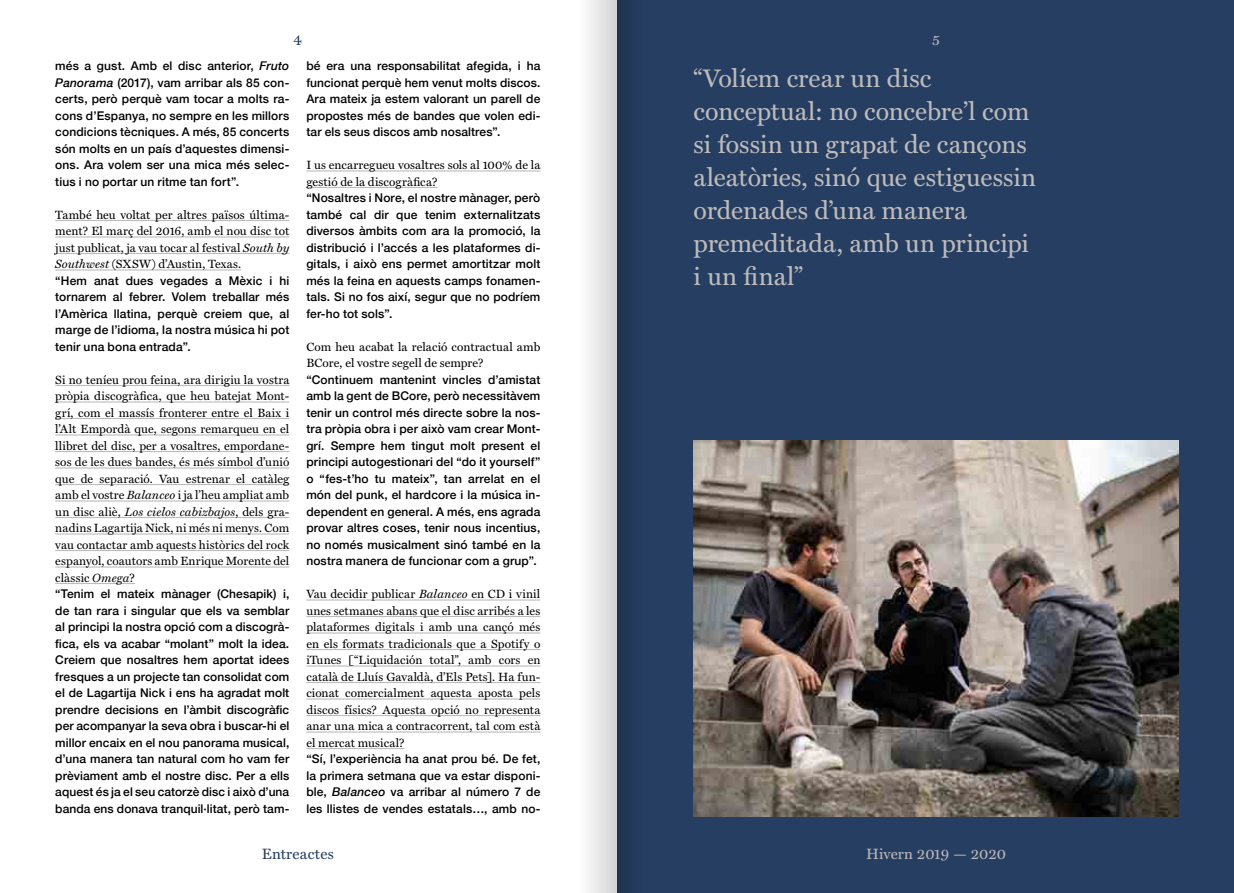
<style>
.page{position:relative;width:1234px;height:893px;background:#fff}
.page>*{position:absolute;margin:0;border:0;box-sizing:border-box;transform-origin:0 0}
.t1{font:25.5px/33px "Miller Text";color:#bebbba}
.t2{font:15px "Miller Text";color:#bebbba}
.t3{font:15px "Miller Text";letter-spacing:.015em;color:#263e62}
.t4{font:500 12px/16.5px "Helvetica Neue";letter-spacing:.01em;color:#000;text-align:justify}
.t5{font:12px/16.5px "Miller Text";letter-spacing:.01em;color:#000;text-align:justify}
.s1{font-style:italic}
</style>
<div class="page">
<div style="left:617px;top:0;width:616px;height:893px;background:#263e62"></div>
<img style="left:693px;top:440px;width:485px;height:376px">
<hr style="left:55px;top:220px;width:234px;height:1px;background:#bebbba">
<hr style="left:55px;top:236px;width:234px;height:2px;background:#bebbba">
<hr style="left:55px;top:253px;width:234px;height:1px;background:#bebbba">
<hr style="left:55px;top:269px;width:186px;height:2px;background:#bebbba">
<hr style="left:55px;top:385px;width:234px;height:1px;background:#bebbba">
<hr style="left:55px;top:401px;width:234px;height:2px;background:#bebbba">
<hr style="left:55px;top:418px;width:234px;height:1px;background:#bebbba">
<hr style="left:55px;top:434px;width:234px;height:2px;background:#bebbba">
<hr style="left:55px;top:451px;width:234px;height:1px;background:#bebbba">
<hr style="left:55px;top:467px;width:234px;height:2px;background:#bebbba">
<hr style="left:55px;top:484px;width:234px;height:1px;background:#bebbba">
<hr style="left:55px;top:500px;width:234px;height:2px;background:#bebbba">
<hr style="left:55px;top:517px;width:234px;height:1px;background:#bebbba">
<hr style="left:55px;top:533px;width:234px;height:2px;background:#bebbba">
<hr style="left:55px;top:550px;width:234px;height:1px;background:#bebbba">
<hr style="left:55px;top:566px;width:234px;height:2px;background:#bebbba">
<hr style="left:55px;top:583px;width:80px;height:1px;background:#bebbba">
<hr style="left:306px;top:170px;width:234px;height:2px;background:#bebbba">
<hr style="left:306px;top:187px;width:131px;height:1px;background:#bebbba">
<hr style="left:306px;top:599px;width:234px;height:2px;background:#bebbba">
<hr style="left:306px;top:616px;width:234px;height:1px;background:#bebbba">
<hr style="left:306px;top:632px;width:234px;height:2px;background:#bebbba">
<hr style="left:306px;top:649px;width:234px;height:1px;background:#bebbba">
<hr style="left:306px;top:665px;width:234px;height:2px;background:#bebbba">
<hr style="left:306px;top:682px;width:234px;height:1px;background:#bebbba">
<hr style="left:306px;top:698px;width:234px;height:2px;background:#bebbba">
<hr style="left:306px;top:715px;width:234px;height:1px;background:#bebbba">
<hr style="left:306px;top:731px;width:234px;height:2px;background:#bebbba">
<hr style="left:306px;top:748px;width:98px;height:1px;background:#bebbba">
<div style="left:617px;top:0;width:36px;height:893px;background:#233a5c"></div>
<div style="left:559px;top:0;width:57px;height:893px;background:linear-gradient(to right,#fff,#dadada)"></div>
<p class="t3" style="left:293px;top:31px;width:10px">4</p>
<p class="t4" style="left:55px;top:57px;width:235px">més a gust. Amb el disc anterior, <span class="s1">Fruto Panorama</span> (2017), vam arribar als 85 con&shy;certs, però perquè vam tocar a molts ra&shy;cons d’Espanya, no sempre en les millors condicions tècniques. A més, 85 concerts són molts en un país d’aquestes dimensi&shy;ons. Ara volem ser una mica més selec&shy;tius i no portar un ritme tan fort”.</p>
<p class="t5" style="left:55px;top:206px;width:235px">També heu voltat per altres països última&shy;ment? El març del 2016, amb el nou disc tot just publicat, ja vau tocar al festival <span class="s1">South by Southwest</span> (SXSW) d’Austin, Texas.</p>
<p class="t4" style="left:55px;top:272px;width:235px">“Hem anat dues vegades a Mèxic i hi tornarem al febrer. Volem treballar més l’Amèrica llatina, perquè creiem que, al marge de l’idioma, la nostra música hi pot tenir una bona entrada”.</p>
<p class="t5" style="left:55px;top:371px;width:235px">Si no teníeu prou feina, ara dirigiu la vostra pròpia discogràfica, que heu batejat Mont&shy;grí, com el massís fronterer entre el Baix i l’Alt Empordà que, segons remarqueu en el llibret del disc, per a vosaltres, empordane&shy;sos de les dues bandes, és més símbol d’unió que de separació. Vau estrenar el catàleg amb el vostre <span class="s1">Balanceo</span> i ja l’heu ampliat amb un disc aliè, <span class="s1">Los cielos cabizbajos</span>, dels gra&shy;nadins Lagartija Nick, ni més ni menys. Com vau contactar amb aquests històrics del rock espanyol, coautors amb Enrique Morente del clàssic <span class="s1">Omega</span>?</p>
<p class="t4" style="left:55px;top:585px;width:235px">“Tenim el mateix mànager (Chesapik) i, de tan rara i singular que els va semblar al principi la nostra opció com a discogrà&shy;fica, els va acabar “molant” molt la idea.<br>Creiem que nosaltres hem aportat idees fresques a un projecte tan consolidat com el de Lagartija Nick i ens ha agradat molt prendre decisions en l’àmbit discogràfic per acompanyar la seva obra i buscar-hi el millor encaix en el nou panorama musical, d’una manera tan natural com ho vam fer prèviament amb el nostre disc. Per a ells aquest és ja el seu catorzè disc i això d’una banda ens donava tranquil·litat, però tam-</p>
<p class="t4" style="left:306px;top:57px;width:235px">bé era una responsabilitat afegida, i ha funcionat perquè hem venut molts discos.<br>Ara mateix ja estem valorant un parell de propostes més de bandes que volen edi&shy;tar els seus discos amb nosaltres”.</p>
<p class="t5" style="left:306px;top:157px;width:235px">I us encarregueu vosaltres sols al 100% de la gestió de la discogràfica?</p>
<p class="t4" style="left:306px;top:189px;width:235px">“Nosaltres i Nore, el nostre mànager, però també cal dir que tenim externalitzats diversos àmbits com ara la promoció, la distribució i l’accés a les plataformes di&shy;gitals, i això ens permet amortitzar molt més la feina en aquests camps fonamen&shy;tals. Si no fos així, segur que no podríem fer-ho tot sols”.</p>
<p class="t5" style="left:306px;top:338px;width:235px">Com heu acabat la relació contractual amb<br>BCore, el vostre segell de sempre?</p>
<p class="t4" style="left:306px;top:371px;width:235px">“Continuem mantenint vincles d’amistat amb la gent de BCore, però necessitàvem tenir un control més directe sobre la nos&shy;tra pròpia obra i per això vam crear Mont&shy;grí. Sempre hem tingut molt present el principi autogestionari del “do it yourself” o “fes-t’ho tu mateix”, tan arrelat en el món del punk, el hardcore i la música in&shy;dependent en general. A més, ens agrada provar altres coses, tenir nous incentius, no només musicalment sinó també en la nostra manera de funcionar com a grup”.</p>
<p class="t5" style="left:306px;top:586px;width:235px">Vau decidir publicar <span class="s1">Balanceo</span> en CD i vinil unes setmanes abans que el disc arribés a les plataformes digitals i amb una cançó més en els formats tradicionals que a Spotify o iTunes [“Liquidación total”, amb cors en català de Lluís Gavaldà, d’Els Pets]. Ha fun&shy;cionat comercialment aquesta aposta pels discos físics? Aquesta opció no representa anar una mica a contracorrent, tal com està el mercat musical?</p>
<p class="t4" style="left:306px;top:750px;width:235px">“Sí, l’experiència ha anat prou bé. De fet, la primera setmana que va estar disponi&shy;ble, <span class="s1">Balanceo</span> va arribar al número 7 de les llistes de vendes estatals…, amb no-</p>
<p class="t3" style="left:262px;top:845px;width:73px">Entreactes</p>
<p class="t2" style="left:932px;top:31px;width:9px">5</p>
<h1 class="t1" style="left:693px;top:62px;width:344px">“Volíem crear un disc conceptual: no concebre’l com si fossin un grapat de cançons aleatòries, sinó que estiguessin ordenades d’una manera premeditada, amb un principi i un final”</h1>
<p class="t2" style="left:866px;top:845px;width:141px">Hivern 2019 — 2020</p>
</div>
